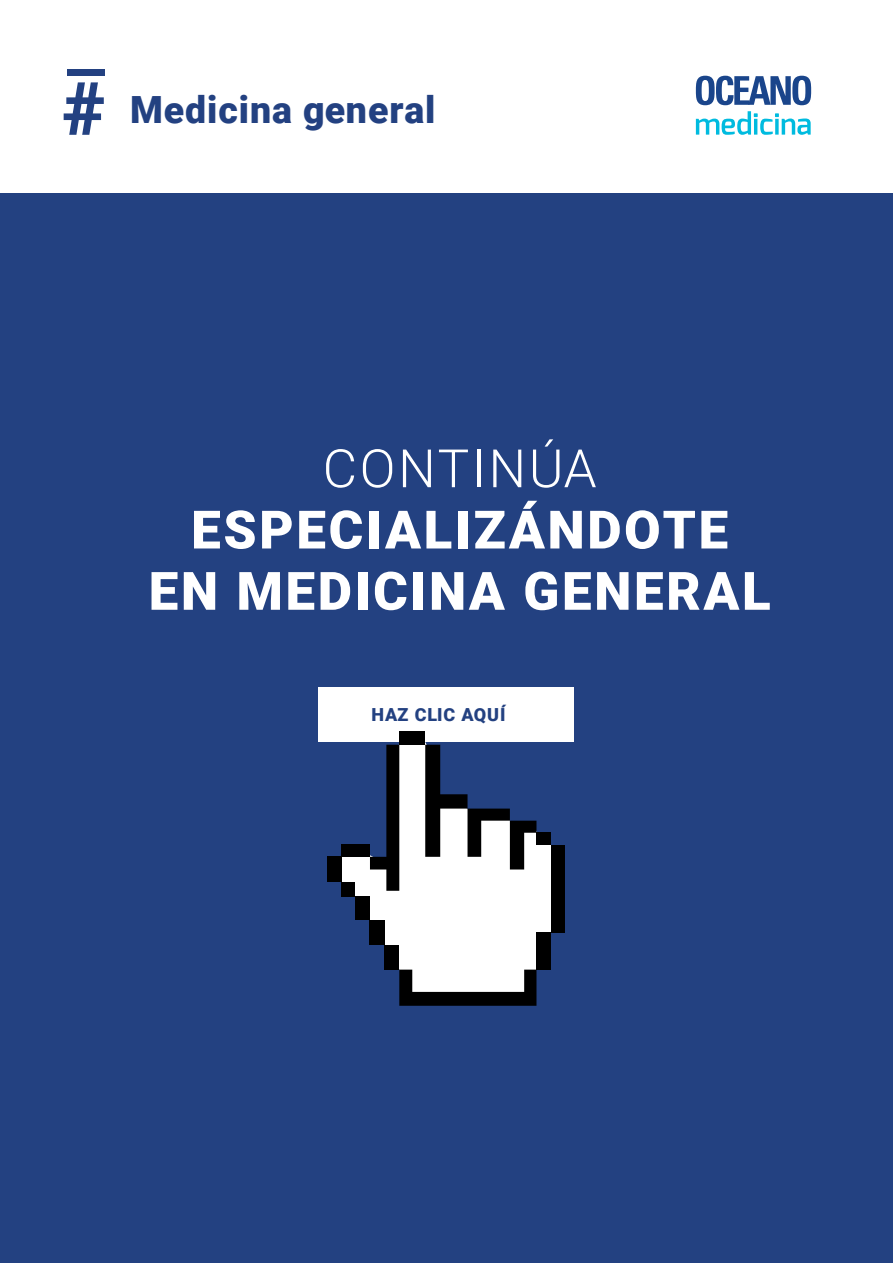
<style>
.page{position:relative;width:893px;height:1263px;background:#fff}
.page>*{position:absolute;margin:0;border:0;box-sizing:border-box;transform-origin:0 0}
.t1{font:900 52.95px/61.2px "Roboto";letter-spacing:.05em;color:#fff;text-align:center}
.t2{font:300 52.95px "Roboto";letter-spacing:.05em;color:#fff}
.t3{font:900 37.5px "Roboto";letter-spacing:.025em;color:#234181}
.t4{font:900 18px "Roboto";letter-spacing:.05em;color:#234181}
.s1{font-size:73.65px}
</style>
<div class="page">
<div style="left:0;top:193px;width:893px;height:1070px;background:#234181"></div>
<div style="left:318px;top:687px;width:256px;height:54px;background:#fff"></div>
<svg style="left:333px;top:741px;width:225px;height:257px;fill:#fff"></svg>
<div style="left:341px;top:882px;width:14px;height:15px;background:#000"></div>
<div style="left:327px;top:857px;width:14px;height:25px;background:#000"></div>
<div style="left:341px;top:845px;width:29px;height:12px;background:#000"></div>
<div style="left:355px;top:897px;width:14px;height:23px;background:#000"></div>
<div style="left:369px;top:920px;width:16px;height:25px;background:#000"></div>
<svg style="left:370px;top:745px;width:29px;height:146px"></svg>
<div style="left:385px;top:945px;width:14px;height:24px;background:#000"></div>
<div style="left:399px;top:731px;width:26px;height:14px;background:#000"></div>
<svg style="left:425px;top:745px;width:111px;height:124px"></svg>
<svg style="left:399px;top:969px;width:137px;height:37px;background:#818282"></svg>
<div style="left:536px;top:833px;width:15px;height:12px;background:#000"></div>
<div style="left:536px;top:932px;width:15px;height:37px;background:#000"></div>
<div style="left:551px;top:845px;width:14px;height:87px;background:#000"></div>
<div style="left:67px;top:69px;width:38px;height:7px;background:#234181"></div>
<svg style="left:696px;top:111px;width:115px;height:24px"></svg>
<svg style="left:696px;top:76px;width:115px;height:29px"></svg>
<p class="t3" style="left:63px;top:83px;width:374px"><span class="s1">#</span> Medicina general</p>
<p class="t2" style="left:323px;top:431px;width:275px">CONTINÚA</p>
<p class="t1" style="left:149px;top:497px;width:623px">ESPECIALIZÁNDOTE<br>EN MEDICINA GENERAL</p>
<p class="t4" style="left:372px;top:702px;width:135px">HAZ CLIC AQUÍ</p>
</div>
